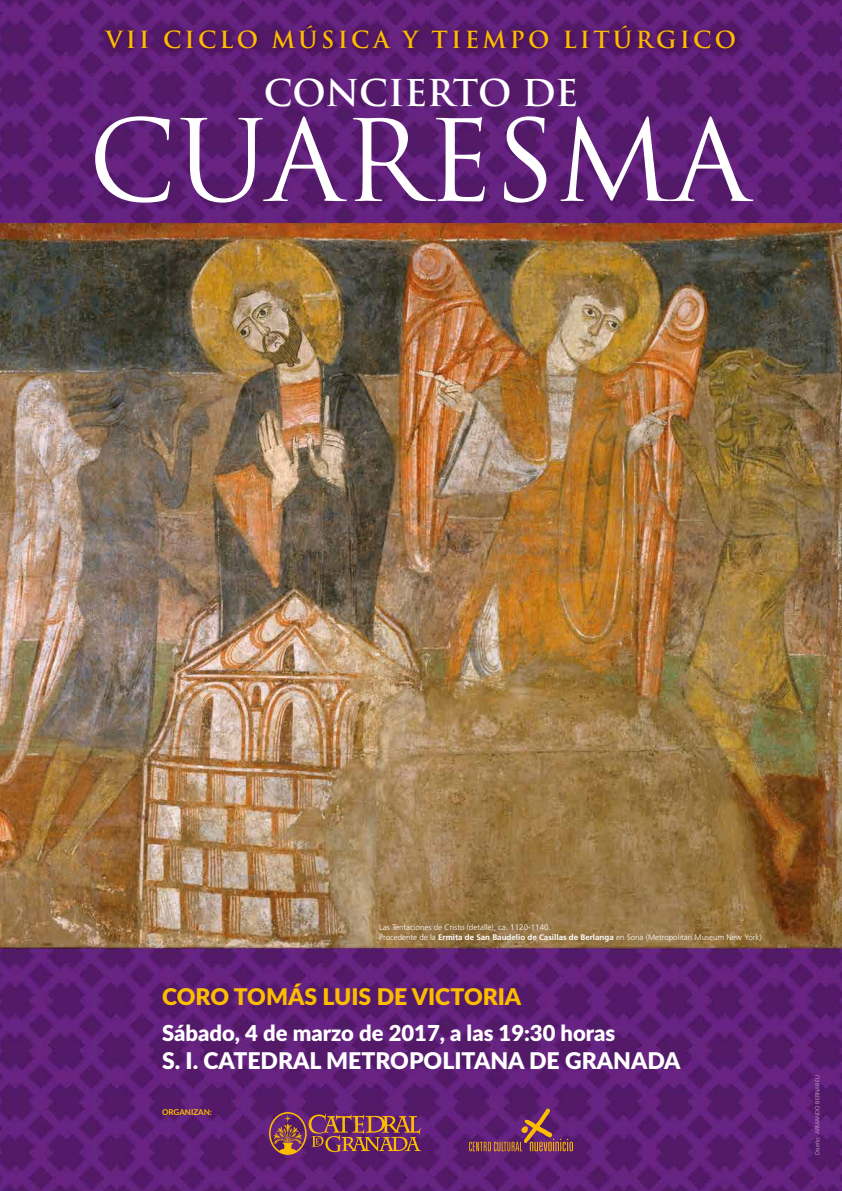
<style>
.page{position:relative;width:842px;height:1191px;background:#fff}
.page>*{position:absolute;margin:0;border:0;box-sizing:border-box;transform-origin:0 0}
.t1{font:110px "Trajan Pro";color:#fff}
.t2{font:700 36px "Trajan Pro";letter-spacing:-.01em;color:#fff}
.t3{font:900 23px "Lato";color:#fff}
.t4{font:700 23px "Trajan Pro";letter-spacing:.14em;color:#fcbd00}
.t5{font:900 23px "Lato";color:#fcbd00}
.t6{font:900 22px "Lato";color:#fff}
.t7{font:300 8px/9.6px "Frutiger LT Std";color:#fff}
.t8{font:700 8px "Lato";color:#fcbd00}
.t9{font:300 6px "Frutiger LT Std";color:#cdaad1}
.s1{font-weight:700}
</style>
<div class="page">
<img style="left:0;top:0;width:842px;height:1191px">
<svg style="left:469px;top:1107px;width:104px;height:44px;background:#743563"></svg>
<svg style="left:269px;top:1112px;width:152px;height:42px;background:#854756"></svg>
<div style="left:100px;top:21px;width:642px;height:35px;background:#480a47;opacity:.75"></div>
<h3 class="t4" style="left:106px;top:26px;width:632px">VII CICLO MÚSICA Y TIEMPO LITÚRGICO</h3>
<h2 class="t2" style="left:264px;top:70px;width:316px">CONCIERTO DE</h2>
<h1 class="t1" style="left:88px;top:91px;width:663px">CUARESMA</h1>
<p class="t7" style="left:379px;top:922px;width:384px">Las Tentaciones de Cristo (detalle), ca. 1120-1140.<br>Procedente de la <span class="s1">Ermita de San Baudelio de Casillas de Berlanga</span> en Soria (Metropolitan Museum New York)</p>
<h3 class="t5" style="left:162px;top:979px;width:361px">CORO TOMÁS LUIS DE VICTORIA</h3>
<h3 class="t6" style="left:162px;top:1016px;width:455px">Sábado, 4 de marzo de 2017, a las 19:30 horas</h3>
<h3 class="t3" style="left:162px;top:1043px;width:520px">S. I. CATEDRAL METROPOLITANA DE GRANADA</h3>
<p class="t8" style="left:162px;top:1106px;width:51px">ORGANIZAN:</p>
<p class="t9" style="left:814px;top:1154px;width:81px;rotate:-90deg">Diseño: ARMANDO BERNABÉU</p>
</div>
